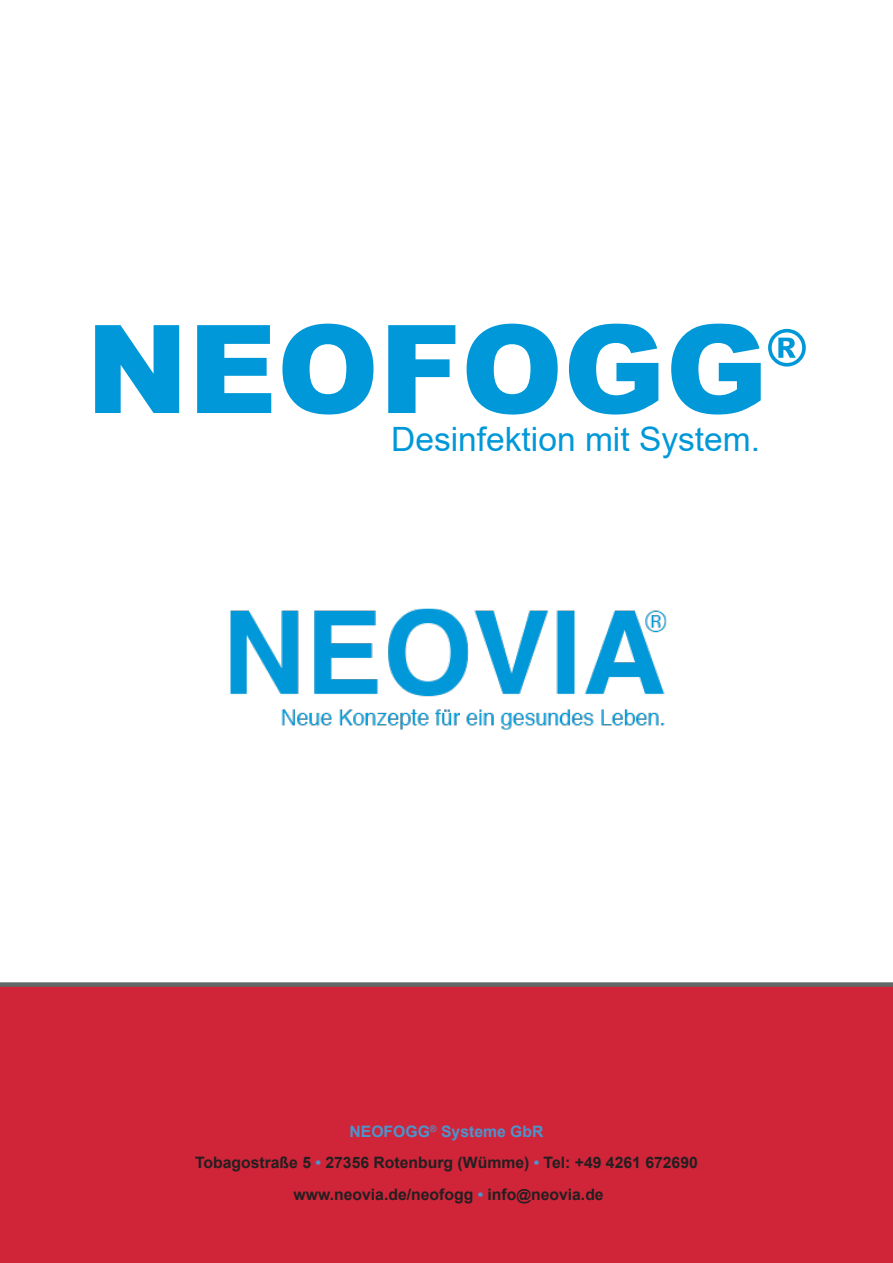
<style>
.page{position:relative;width:893px;height:1263px;background:#fff}
.page>*{position:absolute;margin:0;border:0;box-sizing:border-box;transform-origin:0 0}
.t1{font:900 122.7px "Arial";color:#0098d8}
.t2{font:900 50.55px "Arial";color:#0098d8}
.t3{font:33.45px "Arial";color:#0098d8}
.t4{font:700 15.75px/31.7px "Arial";color:#231f20;text-align:center}
.s1{color:#4c94cc}
.s2{font-size:15px}
</style>
<div class="page">
<img style="left:230px;top:608px;width:437px;height:122px">
<div style="left:0;top:982px;width:893px;height:281px;background:#d02439"></div>
<h1 class="t1" style="left:86px;top:280px;width:683px">NEOFOGG</h1>
<h3 class="t3" style="left:391px;top:416px;width:370px">Desinfektion mit System.</h3>
<h2 class="t2" style="left:767px;top:311px;width:42px">®</h2>
<p class="t4" style="left:195px;top:1115px;width:504px"><span class="s1">NEOFOGG</span><sup>®</sup> <span class="s1">Systeme GbR<br></span>Tobagostraße 5 <span class="s1">•</span> 27356 Rotenburg (Wümme) <span class="s1">•</span> Tel: +49 4261 672690 www.neovia.de/neofogg <span class="s1">•</span> info<span class="s2">@</span>neovia.de</p>
</div>
